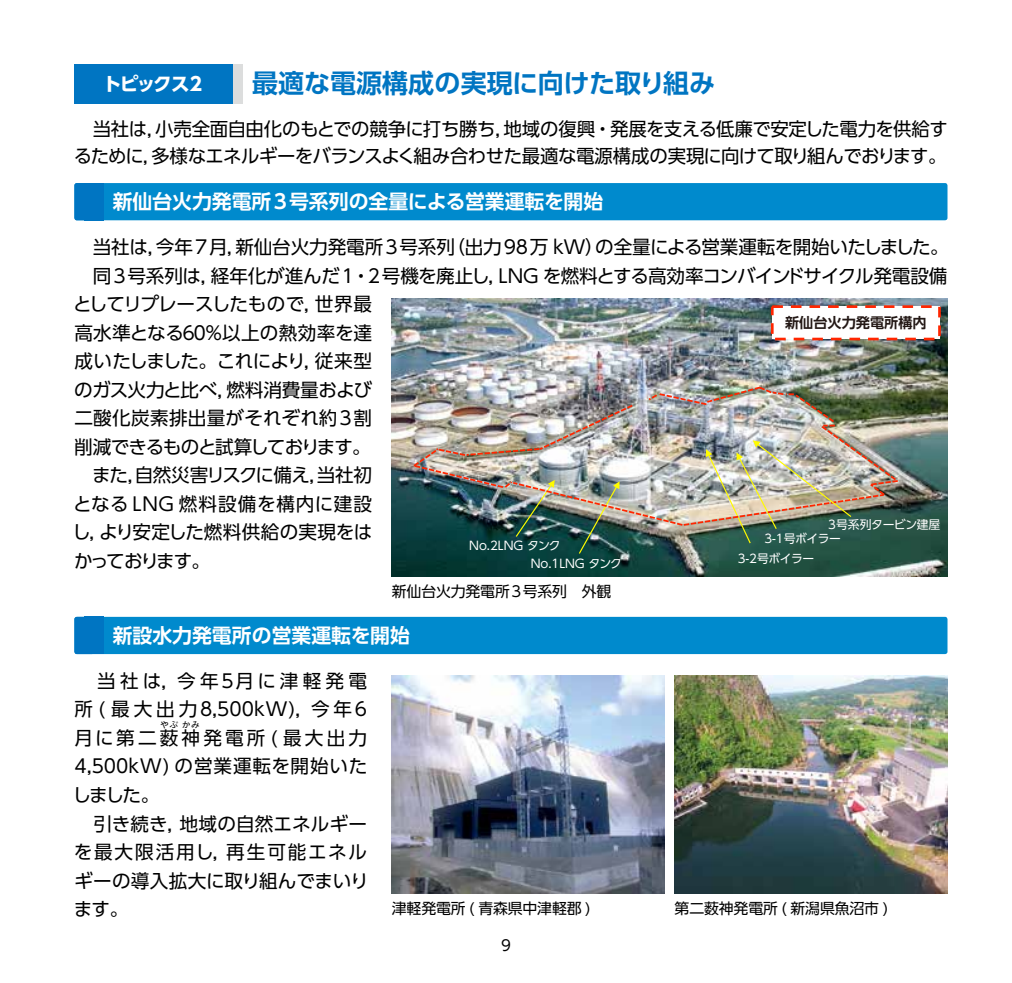
<style>
.page{position:relative;width:1012px;height:983px;background:#fff}
.page>*{position:absolute;margin:0;border:0;box-sizing:border-box;transform-origin:0 0}
.t1{font:700 26.07px "UD Shin Go Pro De";letter-spacing:-.005em;color:#0075c2}
.t2{font:700 19.78px "UD Shin Go Pro De";color:#fff}
.t3{font:18.55px/28.5px "UD Shin Go Pro";letter-spacing:-.01em;color:#000;text-align:justify}
.t4{font:18.55px/27.3px "UD Shin Go Pro";letter-spacing:-.03em;color:#000}
.t5{font:18.55px/28.5px "UD Shin Go Pro";letter-spacing:.015em;color:#000}
.t6{font:700 18.55px "UD Shin Go Pro";letter-spacing:-.085em;color:#fff}
.t7{font:14.88px "UD Shin Go Pro";letter-spacing:-.01em;color:#000}
.t8{font:700 14.17px "UD Shin Go Pro De";color:#231815}
.t9{font:11.72px "UD Shin Go Pro";letter-spacing:-.025em;color:#fff}
.t10{font:11.72px/18px "UD Shin Go Pro";color:#fff}
.t11{font:8.75px "UD Shin Go Pro";color:#000}
</style>
<div class="page">
<div style="left:74px;top:64px;width:159px;height:40px;background:#0075c2"></div>
<div style="left:233px;top:64px;width:10px;height:40px;background:#dcdddd"></div>
<div style="left:74px;top:616px;width:873px;height:38px;background:#008acd;border-radius:2px"></div>
<div style="left:74px;top:616px;width:20px;height:38px;background:#0075c2;border-radius:2px"></div>
<div style="left:84px;top:616px;width:20px;height:38px;background:#0075c2"></div>
<img style="left:392px;top:675px;width:273px;height:218px">
<img style="left:675px;top:675px;width:272px;height:218px">
<div style="left:74px;top:183px;width:873px;height:37px;background:#008acd;border-radius:2px"></div>
<div style="left:74px;top:183px;width:20px;height:37px;background:#0075c2;border-radius:2px"></div>
<div style="left:84px;top:183px;width:20px;height:37px;background:#0075c2"></div>
<img style="left:392px;top:298px;width:555px;height:278px">
<div style="left:772px;top:306px;width:167px;height:33px;background:#fff"></div>
<div style="left:771px;top:305px;width:170px;height:35px;border:3px dashed #ff2600"></div>
<img style="left:412px;top:385px;width:488px;height:170px">
<p class="t6" style="left:103px;top:69px;width:101px">トピックス2</p>
<h1 class="t1" style="left:252px;top:62px;width:465px">最適な電源構成の実現に向けた取り組み</h1>
<p class="t4" style="left:74px;top:114px;width:876px">　当社は，小売全面自由化のもとでの競争に打ち勝ち，地域の復興・発展を支える低廉で安定した電力を供給するために，多様なエネルギーをバランスよく組み合わせた最適な電源構成の実現に向けて取り組んでおります。</p>
<p class="t2" style="left:113px;top:185px;width:492px">新仙台火力発電所3号系列の全量による営業運転を開始</p>
<p class="t3" style="left:72px;top:232px;width:878px;text-align:left">　当社は，今年7月，新仙台火力発電所3号系列（出力98万 kW）の全量による営業運転を開始いたしました。　同3号系列は，経年化が進んだ1・2号機を廃止し，LNG を燃料とする高効率コンバインドサイクル発電設備としてリプレースしたもので，世界最<br>高水準となる６０％以上の熱効率を達<br>成いたしました。これにより，従来型<br>のガス火力と比べ，燃料消費量および<br>二酸化炭素排出量がそれぞれ約3割<br>削減できるものと試算しております。<br>　また，自然災害リスクに備え，当社初<br>となる LNG 燃料設備を構内に建設<br>し，より安定した燃料供給の実現をは<br>かっております。</p>
<p class="t8" style="left:785px;top:311px;width:143px">新仙台火力発電所構内</p>
<p class="t9" style="left:828px;top:514px;width:114px">3号系列タービン建屋</p>
<p class="t9" style="left:764px;top:529px;width:78px">3-1号ボイラー</p>
<p class="t10" style="left:531px;top:535px;width:93px;text-indent:-61px">No.2LNG タンク<br>No.1LNG タンク</p>
<p class="t9" style="left:738px;top:549px;width:78px">3-2号ボイラー</p>
<p class="t7" style="left:392px;top:579px;width:221px">新仙台火力発電所3号系列　外観</p>
<p class="t2" style="left:113px;top:619px;width:299px">新設水力発電所の営業運転を開始</p>
<p class="t3" style="left:74px;top:665px;width:294px">　当社は，今年5月に津軽発電所 ( 最大出力8,500kW)，今年6月に第二薮神発電所(最大出力</p>
<p class="t11" style="left:160px;top:717px;width:41px">やぶかみ</p>
<p class="t5" style="left:73px;top:751px;width:298px">4,500kW) の営業運転を開始いたしました。<br>　引き続き，地域の自然エネルギーを最大限活用し，再生可能エネルギーの導入拡大に取り組んでまいります。</p>
<p class="t7" style="left:392px;top:896px;width:200px">津軽発電所 ( 青森県中津軽郡 )</p>
<p class="t7" style="left:675px;top:896px;width:215px">第二薮神発電所 ( 新潟県魚沼市 )</p>
<p class="t7" style="left:501px;top:933px;width:11px">9</p>
</div>
